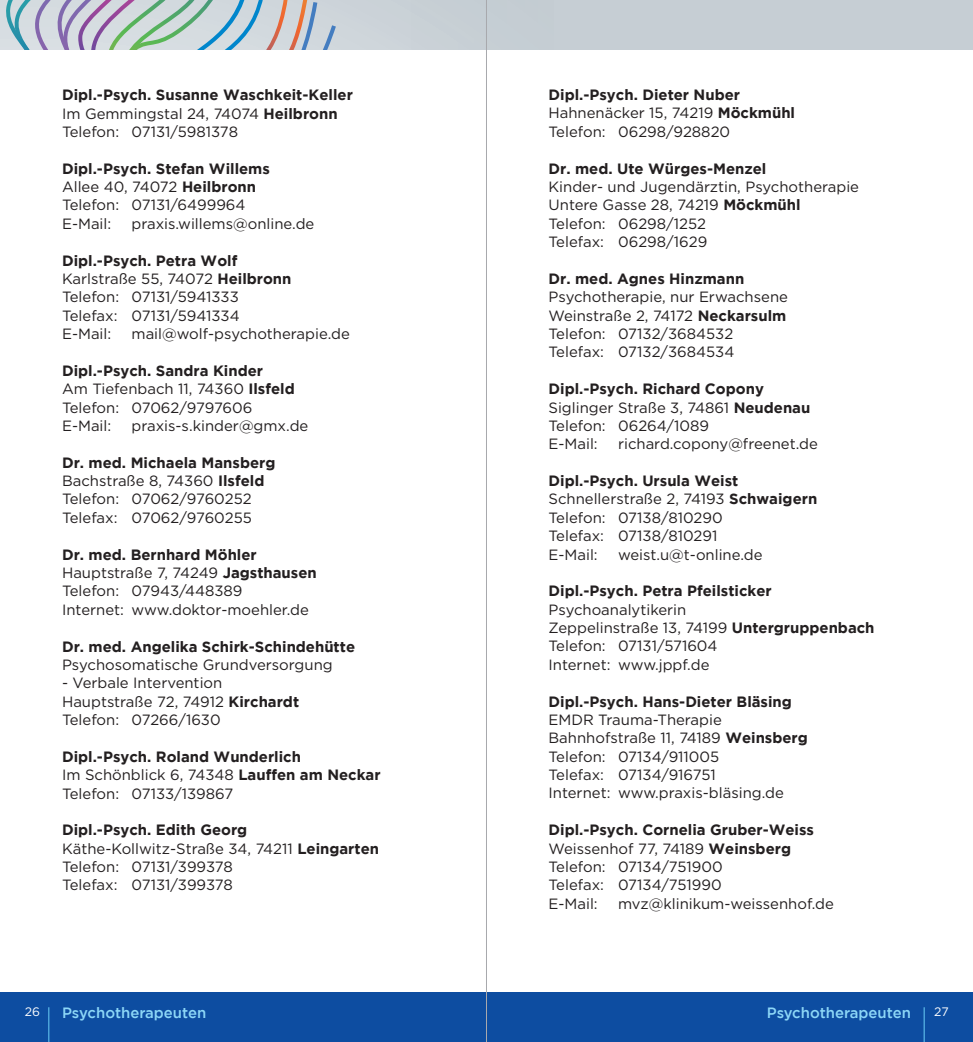
<style>
.page{position:relative;width:973px;height:1042px;background:#fff}
.page>*{position:absolute;margin:0;border:0;box-sizing:border-box;transform-origin:0 0}
.t1{font:14.88px/18.4px "Gotham";color:#231f20}
.t2{font:700 14.88px/18.4px "Gotham";color:#231f20}
.t3{font:500 14.88px "Gotham";color:#8dd7f7}
.t4{font:12.25px "Gotham";color:#fff}
.s1{font-weight:400}
.s2{font-weight:700}
</style>
<div class="page">
<div style="left:0;top:992px;width:972px;height:50px;background:#0d4da1"></div>
<div style="left:0;top:0;width:972px;height:50px;background:#c6ced4"></div>
<svg style="left:0;top:0;width:336px;height:50px"></svg>
<hr style="left:48px;top:1007px;width:1px;height:35px;background:#6bcff6">
<hr style="left:923px;top:1007px;width:1px;height:35px;background:#6bcff6">
<hr style="left:486px;top:0;width:1px;height:1042px;background:#a8a9ad">
<p class="t2" style="left:62px;top:85px;width:292px">Dipl.-Psych. Susanne Waschkeit-Keller<br><span class="s1">Im Gemmingstal 24, 74074</span> Heilbronn<br><span class="s1">Telefon: 07131/5981378</span></p>
<p class="t1" style="left:62px;top:159px;width:209px"><span class="s2">Dipl.-Psych. Stefan Willems<br></span>Allee 40, 74072 <span class="s2">Heilbronn<br></span>Telefon: 07131/6499964<br>E-Mail:</p>
<p class="t1" style="left:131px;top:214px;width:184px">praxis.willems@online.de</p>
<p class="t1" style="left:62px;top:251px;width:231px"><span class="s2">Dipl.-Psych. Petra Wolf<br></span>Karlstraße 55, 74072 <span class="s2">Heilbronn<br></span>Telefon: 07131/5941333<br>Telefax: 07131/5941334<br>E-Mail:</p>
<p class="t1" style="left:131px;top:324px;width:220px">mail@wolf-psychotherapie.de</p>
<p class="t1" style="left:62px;top:361px;width:234px"><span class="s2">Dipl.-Psych. Sandra Kinder<br></span>Am Tiefenbach 11, 74360 <span class="s2">Ilsfeld<br></span>Telefon: 07062/9797606<br>E-Mail:</p>
<p class="t1" style="left:131px;top:416px;width:178px">praxis-s.kinder@gmx.de</p>
<p class="t1" style="left:62px;top:453px;width:215px"><span class="s2">Dr. med. Michaela Mansberg<br></span>Bachstraße 8, 74360 <span class="s2">Ilsfeld<br></span>Telefon: 07062/9760252<br>Telefax: 07062/9760255</p>
<p class="t1" style="left:62px;top:545px;width:256px"><span class="s2">Dr. med. Bernhard Möhler<br></span>Hauptstraße 7, 74249 <span class="s2">Jagsthausen<br></span>Telefon: 07943/448389<br>Internet: www.doktor-moehler.de</p>
<p class="t2" style="left:62px;top:637px;width:294px">Dr. med. Angelika Schirk-Schindehütte</p>
<p class="t1" style="left:62px;top:655px;width:272px">Psychosomatische Grundversorgung</p>
<p class="t1" style="left:62px;top:673px;width:238px">- Verbale Intervention<br>Hauptstraße 72, 74912 <span class="s2">Kirchardt<br></span>Telefon: 07266/1630</p>
<p class="t2" style="left:62px;top:747px;width:320px">Dipl.-Psych. Roland Wunderlich<br><span class="s1">Im Schönblick 6, 74348</span> Lauffen am Neckar<br><span class="s1">Telefon: 07133/139867</span></p>
<p class="t1" style="left:62px;top:820px;width:318px"><span class="s2">Dipl.-Psych. Edith Georg<br></span>Käthe-Kollwitz-Straße 34, 74211 <span class="s2">Leingarten<br></span>Telefon: 07131/399378<br>Telefax: 07131/399378</p>
<p class="t1" style="left:548px;top:85px;width:248px"><span class="s2">Dipl.-Psych. Dieter Nuber<br></span>Hahnenäcker 15, 74219 <span class="s2">Möckmühl<br></span>Telefon: 06298/928820</p>
<p class="t2" style="left:548px;top:159px;width:219px">Dr. med. Ute Würges-Menzel</p>
<p class="t1" style="left:548px;top:177px;width:312px">Kinder- und Jugendärztin, Psychotherapie<br>Untere Gasse 28, 74219 <span class="s2">Möckmühl<br></span>Telefon: 06298/1252<br>Telefax: 06298/1629</p>
<p class="t2" style="left:548px;top:269px;width:197px">Dr. med. Agnes Hinzmann</p>
<p class="t1" style="left:548px;top:287px;width:241px">Psychotherapie, nur Erwachsene<br>Weinstraße 2, 74172 <span class="s2">Neckarsulm<br></span>Telefon: 07132/3684532<br>Telefax: 07132/3684534</p>
<p class="t1" style="left:548px;top:379px;width:263px"><span class="s2">Dipl.-Psych. Richard Copony<br></span>Siglinger Straße 3, 74861 <span class="s2">Neudenau<br></span>Telefon: 06264/1089<br>E-Mail:</p>
<p class="t1" style="left:618px;top:434px;width:201px">richard.copony@freenet.de</p>
<p class="t1" style="left:548px;top:471px;width:270px"><span class="s2">Dipl.-Psych. Ursula Weist<br></span>Schnellerstraße 2, 74193 <span class="s2">Schwaigern<br></span>Telefon: 07138/810290<br>Telefax: 07138/810291<br>E-Mail:</p>
<p class="t1" style="left:618px;top:545px;width:146px">weist.u@t-online.de</p>
<p class="t2" style="left:548px;top:581px;width:224px">Dipl.-Psych. Petra Pfeilsticker</p>
<p class="t1" style="left:548px;top:600px;width:327px">Psychoanalytikerin<br>Zeppelinstraße 13, 74199 <span class="s2">Untergruppenbach<br></span>Telefon: 07131/571604<br>Internet: www.jppf.de</p>
<p class="t2" style="left:548px;top:692px;width:245px">Dipl.-Psych. Hans-Dieter Bläsing</p>
<p class="t1" style="left:548px;top:710px;width:261px">EMDR Trauma-Therapie<br>Bahnhofstraße 11, 74189 <span class="s2">Weinsberg<br></span>Telefon: 07134/911005<br>Telefax: 07134/916751<br>Internet: www.praxis-bläsing.de</p>
<p class="t1" style="left:548px;top:820px;width:267px"><span class="s2">Dipl.-Psych. Cornelia Gruber-Weiss<br></span>Weissenhof 77, 74189 <span class="s2">Weinsberg<br></span>Telefon: 07134/751900<br>Telefax: 07134/751990<br>E-Mail:</p>
<p class="t1" style="left:618px;top:894px;width:217px">mvz@klinikum-weissenhof.de</p>
<p class="t3" style="left:62px;top:1004px;width:146px">Psychotherapeuten</p>
<p class="t3" style="left:766px;top:1004px;width:146px">Psychotherapeuten</p>
<p class="t4" style="left:25px;top:1005px;width:17px">26</p>
<p class="t4" style="left:934px;top:1005px;width:16px">27</p>
</div>
